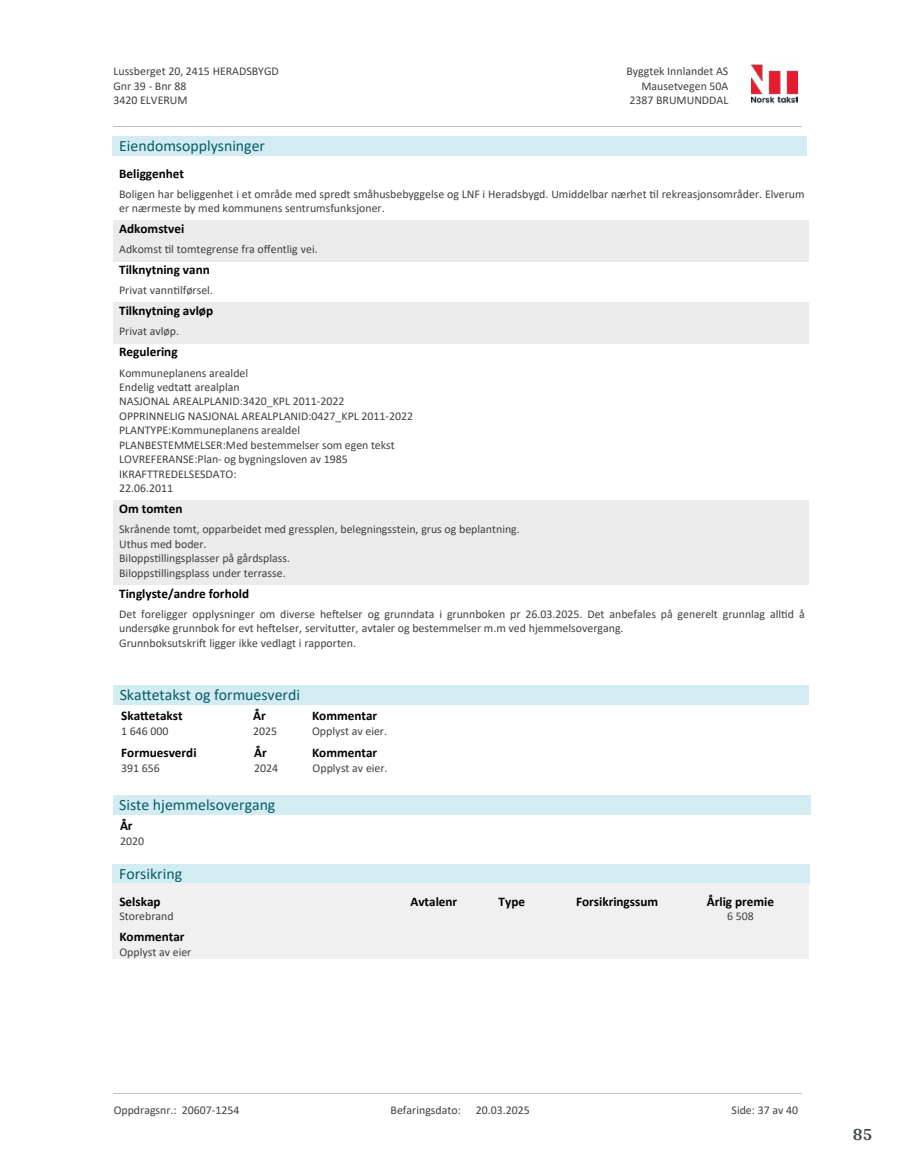
<style>
.page{position:relative;width:915px;height:1172px;background:#fff}
.page>*{position:absolute;margin:0;border:0;box-sizing:border-box;transform-origin:0 0}
.t1{font:700 18px "Arya";color:#414749}
.t2{font:15.75px "Calibri";color:#065c69}
.t3{font:700 13.2px "Calibri";color:#000}
.t4{font:11.85px/14.4px "Calibri";color:#404040}
</style>
<div class="page">
<div style="left:113px;top:221px;width:695px;height:41px;background:#ebebeb"></div>
<div style="left:113px;top:303px;width:695px;height:41px;background:#ebebeb"></div>
<div style="left:113px;top:501px;width:695px;height:84px;background:#ebebeb"></div>
<div style="left:113px;top:136px;width:694px;height:19px;background:#d3ecf1"></div>
<div style="left:113px;top:685px;width:694px;height:19px;background:#d3ecf1"></div>
<div style="left:113px;top:795px;width:697px;height:20px;background:#d3ecf1"></div>
<div style="left:113px;top:864px;width:696px;height:19px;background:#d3ecf1"></div>
<div style="left:113px;top:883px;width:695px;height:76px;background:#f0f0f0"></div>
<img style="left:751px;top:64px;width:46px;height:40px">
<hr style="left:113px;top:127px;width:688px;height:1px;background:#c0c0c0">
<hr style="left:113px;top:1093px;width:688px;height:1px;background:#c0c0c0">
<p class="t4" style="left:113px;top:64px;width:167px">Lussberget 20, 2415 HERADSBYGD<br>Gnr 39 - Bnr 88<br>3420 ELVERUM</p>
<p class="t4" style="left:626px;top:64px;width:103px">Byggtek Innlandet AS</p>
<p class="t4" style="left:641px;top:78px;width:88px">Mausetvegen 50A</p>
<p class="t4" style="left:629px;top:93px;width:100px">2387 BRUMUNDDAL</p>
<h2 class="t2" style="left:119px;top:135px;width:147px">Eiendomsopplysninger</h2>
<p class="t3" style="left:119px;top:164px;width:66px">Beliggenhet</p>
<p class="t4" style="left:119px;top:186px;width:686px">Boligen har beliggenhet i et område med spredt småhusbebyggelse og LNF i Heradsbygd. Umiddelbar nærhet 琀椀l rekreasjonsområder. Elverum er nærmeste by med kommunens sentrumsfunksjoner.</p>
<p class="t3" style="left:119px;top:219px;width:67px">Adkomstvei</p>
<p class="t4" style="left:119px;top:242px;width:200px">Adkomst 琀椀l tomtegrense fra o昀昀entlig vei.</p>
<p class="t3" style="left:119px;top:260px;width:92px">Tilknytning vann</p>
<p class="t4" style="left:119px;top:283px;width:95px">Privat vann琀椀lførsel.</p>
<p class="t3" style="left:119px;top:302px;width:95px">Tilknytning avløp</p>
<p class="t4" style="left:119px;top:324px;width:61px">Privat avløp.</p>
<p class="t3" style="left:119px;top:343px;width:60px">Regulering</p>
<p class="t4" style="left:119px;top:365px;width:295px">Kommuneplanens arealdel<br>Endelig vedta琀琀 arealplan<br>NASJONAL AREALPLANID:3420_KPL 2011-2022<br>OPPRINNELIG NASJONAL AREALPLANID:0427_KPL 2011-2022<br>PLANTYPE:Kommuneplanens arealdel PLANBESTEMMELSER:Med bestemmelser som egen tekst LOVREFERANSE:Plan- og bygningsloven av 1985<br>IKRAFTTREDELSESDATO:<br>22.06.2011</p>
<p class="t3" style="left:119px;top:499px;width:65px">Om tomten</p>
<p class="t4" style="left:119px;top:522px;width:402px">Skrånende tomt, opparbeidet med gressplen, belegningsstein, grus og beplantning.<br>Uthus med boder.<br>Bilopps琀椀llingsplasser på gårdsplass.<br>Bilopps琀椀llingsplass under terrasse.</p>
<p class="t3" style="left:119px;top:584px;width:131px">Tinglyste/andre forhold</p>
<p class="t4" style="left:119px;top:606px;width:686px">Det foreligger opplysninger om diverse he昀琀elser og grunndata i grunnboken pr 26.03.2025. Det anbefales på generelt grunnlag all琀椀d å undersøke grunnbok for evt he昀琀elser, servitu琀琀er, avtaler og bestemmelser m.m ved hjemmelsovergang.<br>Grunnboksutskri昀琀 ligger ikke vedlagt i rapporten.</p>
<h2 class="t2" style="left:120px;top:684px;width:182px">Ska琀琀etakst og formuesverdi</h2>
<p class="t3" style="left:121px;top:706px;width:63px">Ska琀琀etakst</p>
<p class="t3" style="left:253px;top:706px;width:14px">År</p>
<p class="t3" style="left:312px;top:706px;width:67px">Kommentar</p>
<p class="t4" style="left:121px;top:723px;width:49px">1 646 000</p>
<p class="t4" style="left:312px;top:723px;width:76px">Opplyst av eier.</p>
<p class="t4" style="left:253px;top:723px;width:26px">2025</p>
<p class="t3" style="left:254px;top:743px;width:14px">År</p>
<p class="t3" style="left:312px;top:743px;width:67px">Kommentar</p>
<p class="t4" style="left:254px;top:760px;width:26px">2024</p>
<h2 class="t2" style="left:119px;top:794px;width:158px">Siste hjemmelsovergang</h2>
<p class="t3" style="left:120px;top:816px;width:14px">År</p>
<p class="t4" style="left:120px;top:833px;width:26px">2020</p>
<h2 class="t2" style="left:119px;top:863px;width:64px">Forsikring</h2>
<p class="t3" style="left:119px;top:892px;width:43px">Selskap</p>
<p class="t3" style="left:410px;top:892px;width:48px">Avtalenr</p>
<p class="t3" style="left:498px;top:892px;width:28px">Type</p>
<p class="t3" style="left:576px;top:892px;width:84px">Forsikringssum</p>
<p class="t3" style="left:706px;top:892px;width:69px">Årlig premie</p>
<p class="t4" style="left:119px;top:909px;width:56px">Storebrand</p>
<p class="t4" style="left:727px;top:909px;width:28px">6 508</p>
<p class="t3" style="left:119px;top:927px;width:67px">Kommentar</p>
<p class="t4" style="left:119px;top:944px;width:73px">Opplyst av eier</p>
<p class="t3" style="left:121px;top:743px;width:77px">Formuesverdi</p>
<p class="t4" style="left:121px;top:760px;width:40px">391 656</p>
<p class="t4" style="left:312px;top:760px;width:76px">Opplyst av eier.</p>
<p class="t4" style="left:114px;top:1103px;width:127px">Oppdragsnr.: 20607-1254</p>
<p class="t4" style="left:390px;top:1103px;width:72px">Befaringsdato:</p>
<p class="t4" style="left:475px;top:1103px;width:55px">20.03.2025</p>
<p class="t4" style="left:731px;top:1103px;width:68px">Side: 37 av 40</p>
<h1 class="t1" style="left:852px;top:1123px;width:21px">85</h1>
</div>
